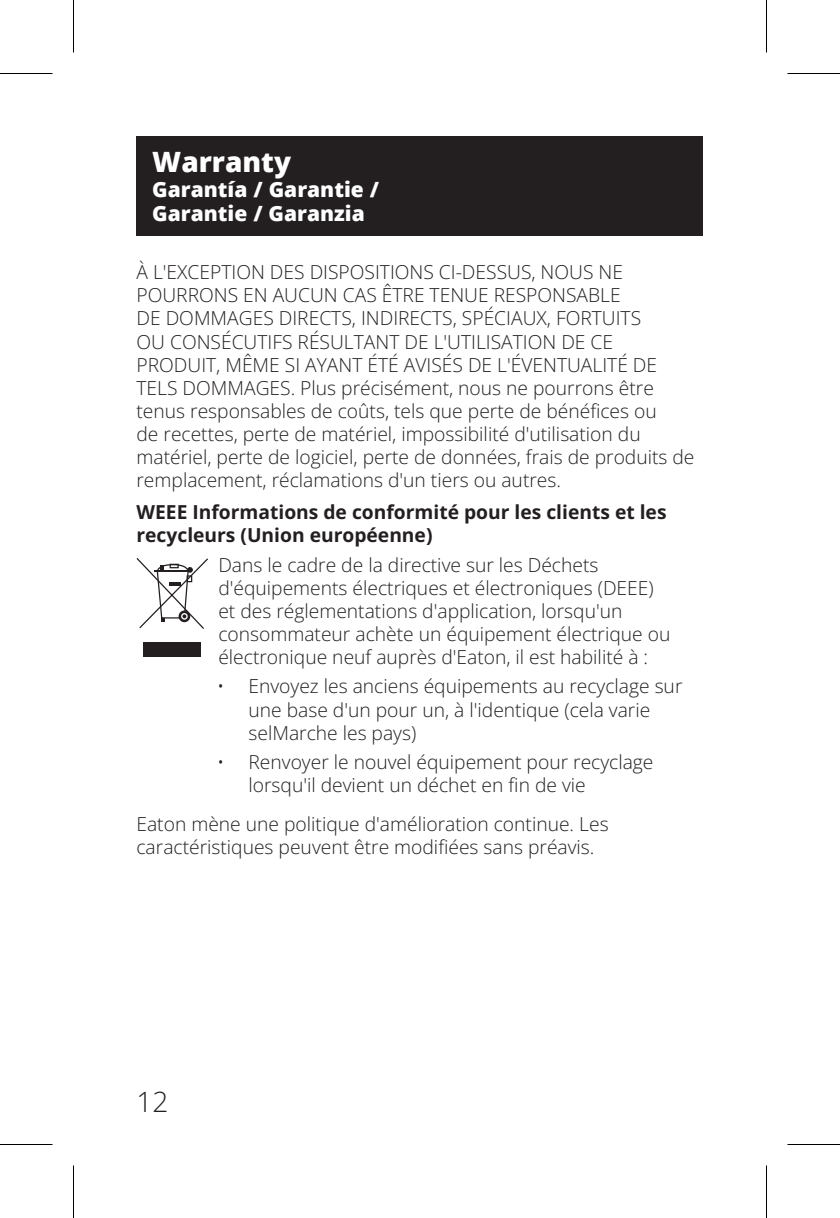
<style>
.page{position:relative;width:840px;height:1218px;background:#fff}
.page>*{position:absolute;margin:0;border:0;box-sizing:border-box;transform-origin:0 0}
.t1{font:800 28px "Open Sans";color:#fff}
.t2{font:28px "Open Sans";color:#231f20}
.t3{font:800 21px/24.5px "Open Sans";color:#fff}
.Bullet_Copy_9pt{font:19.25px/23.1px "Open Sans";color:#231f20}
.Bullet_Copy_9pt-2{font:700 19.25px/23.1px "Open Sans";color:#231f20}
</style>
<div class="page">
<div style="left:136px;top:136px;width:567px;height:100px;background:#231f20"></div>
<div style="left:144px;top:643px;width:57px;height:14px;background:#231f20"></div>
<svg style="left:136px;top:558px;width:72px;height:71px"></svg>
<hr style="left:0;top:73px;width:52px;height:1px;background:#000">
<hr style="left:788px;top:73px;width:52px;height:1px;background:#000">
<hr style="left:0;top:1144px;width:52px;height:1px;background:#000">
<hr style="left:788px;top:1144px;width:52px;height:1px;background:#000">
<hr style="left:73px;top:0;width:1px;height:52px;background:#000">
<hr style="left:73px;top:1166px;width:1px;height:52px;background:#000">
<hr style="left:766px;top:0;width:1px;height:52px;background:#000">
<hr style="left:766px;top:1166px;width:1px;height:52px;background:#000">
<p class="t1" style="left:152px;top:141px;width:140px">Warranty</p>
<p class="t3" style="left:152px;top:176px;width:228px">Garantía / Garantie /<br>Garantie / Garanzia</p>
<p class="Bullet_Copy_9pt" style="left:136px;top:260px;width:560px">À L'EXCEPTION DES DISPOSITIONS CI-DESSUS, NOUS NE POURRONS EN AUCUN CAS ÊTRE TENUE RESPONSABLE<br>DE DOMMAGES DIRECTS, INDIRECTS, SPÉCIAUX, FORTUITS<br>OU CONSÉCUTIFS RÉSULTANT DE L'UTILISATION DE CE PRODUIT, MÊME SI AYANT ÉTÉ AVISÉS DE L'ÉVENTUALITÉ DE TELS DOMMAGES. Plus précisément, nous ne pourrons être tenus responsables de coûts, tels que perte de bénéfices ou<br>de recettes, perte de matériel, impossibilité d'utilisation du matériel, perte de logiciel, perte de données, frais de produits de remplacement, réclamations d'un tiers ou autres.</p>
<p class="Bullet_Copy_9pt-2" style="left:136px;top:500px;width:532px">WEEE Informations de conformité pour les clients et les recycleurs (Union européenne)</p>
<p class="Bullet_Copy_9pt" style="left:218px;top:553px;width:454px">Dans le cadre de la directive sur les Déchets d'équipements électriques et électroniques (DEEE) et des réglementations d'application, lorsqu'un consommateur achète un équipement électrique ou électronique neuf auprès d'Eaton, il est habilité à :</p>
<p class="Bullet_Copy_9pt" style="left:248px;top:674px;width:436px;text-indent:-32px">• Envoyez les anciens équipements au recyclage sur une base d'un pour un, à l'identique (cela varie selMarche les pays)</p>
<p class="Bullet_Copy_9pt" style="left:248px;top:750px;width:407px;text-indent:-32px">• Renvoyer le nouvel équipement pour recyclage lorsqu'il devient un déchet en fin de vie</p>
<p class="Bullet_Copy_9pt" style="left:136px;top:812px;width:474px">Eaton mène une politique d'amélioration continue. Les caractéristiques peuvent être modifiées sans préavis.</p>
<h1 class="t2" style="left:136px;top:1083px;width:33px">12</h1>
</div>
